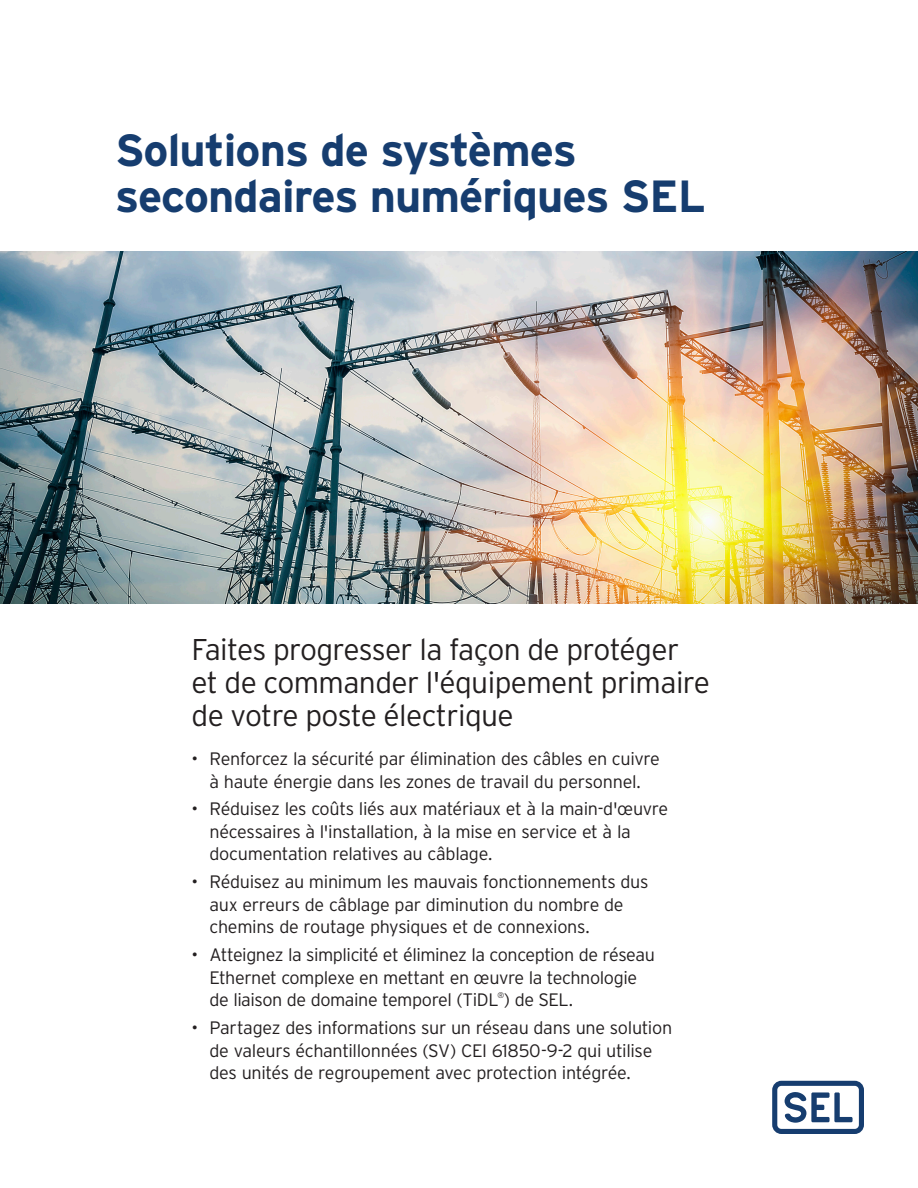
<style>
.page{position:relative;width:918px;height:1188px;background:#fff}
.page>*{position:absolute;margin:0;border:0;box-sizing:border-box;transform-origin:0 0}
.Cover_Title{font:700 45px/46.5px "Interstate Poly";letter-spacing:-.02em;color:#163d6f}
.Cover_Sub{font:300 30px/33px "Interstate Poly";letter-spacing:-.02em;color:#231f20}
.t1{font:300 18px/22.5px "Interstate Poly";letter-spacing:-.02em;color:#231f20}
.t2{font:300 8.1px "Interstate Poly";color:#231f20}
</style>
<div class="page">
<img style="left:0;top:252px;width:918px;height:351px">
<svg style="left:772px;top:1081px;width:92px;height:53px"></svg>
<p class="Cover_Title" style="left:115px;top:125px;width:592px">Solutions de systèmes secondaires numériques SEL</p>
<p class="Cover_Sub" style="left:192px;top:631px;width:520px">Faites progresser la façon de protéger et de commander l'équipement primaire de votre poste électrique</p>
<p class="t1" style="left:192px;top:746px;width:470px;text-align:center">• Renforcez la sécurité par élimination des câbles en cuivre à haute énergie dans les zones de travail du personnel.</p>
<p class="t1" style="left:210px;top:797px;width:460px;text-indent:-18px">• Réduisez les coûts liés aux matériaux et à la main-d'œuvre nécessaires à l'installation, à la mise en service et à la documentation relatives au câblage.</p>
<p class="t1" style="left:210px;top:870px;width:441px;text-indent:-18px">• Réduisez au minimum les mauvais fonctionnements dus aux erreurs de câblage par diminution du nombre de chemins de routage physiques et de connexions.</p>
<p class="t1" style="left:210px;top:943px;width:447px;text-indent:-18px">• Atteignez la simplicité et éliminez la conception de réseau<br>Ethernet complexe en mettant en œuvre la technologie de liaison de domaine temporel (TiDL ) de SEL.</p>
<p class="t2" style="left:497px;top:990px;width:8px">®</p>
<p class="t1" style="left:210px;top:1015px;width:464px;text-indent:-18px">• Partagez des informations sur un réseau dans une solution de valeurs échantillonnées (SV) CEI 61850-9-2 qui utilise des unités de regroupement avec protection intégrée.</p>
</div>
